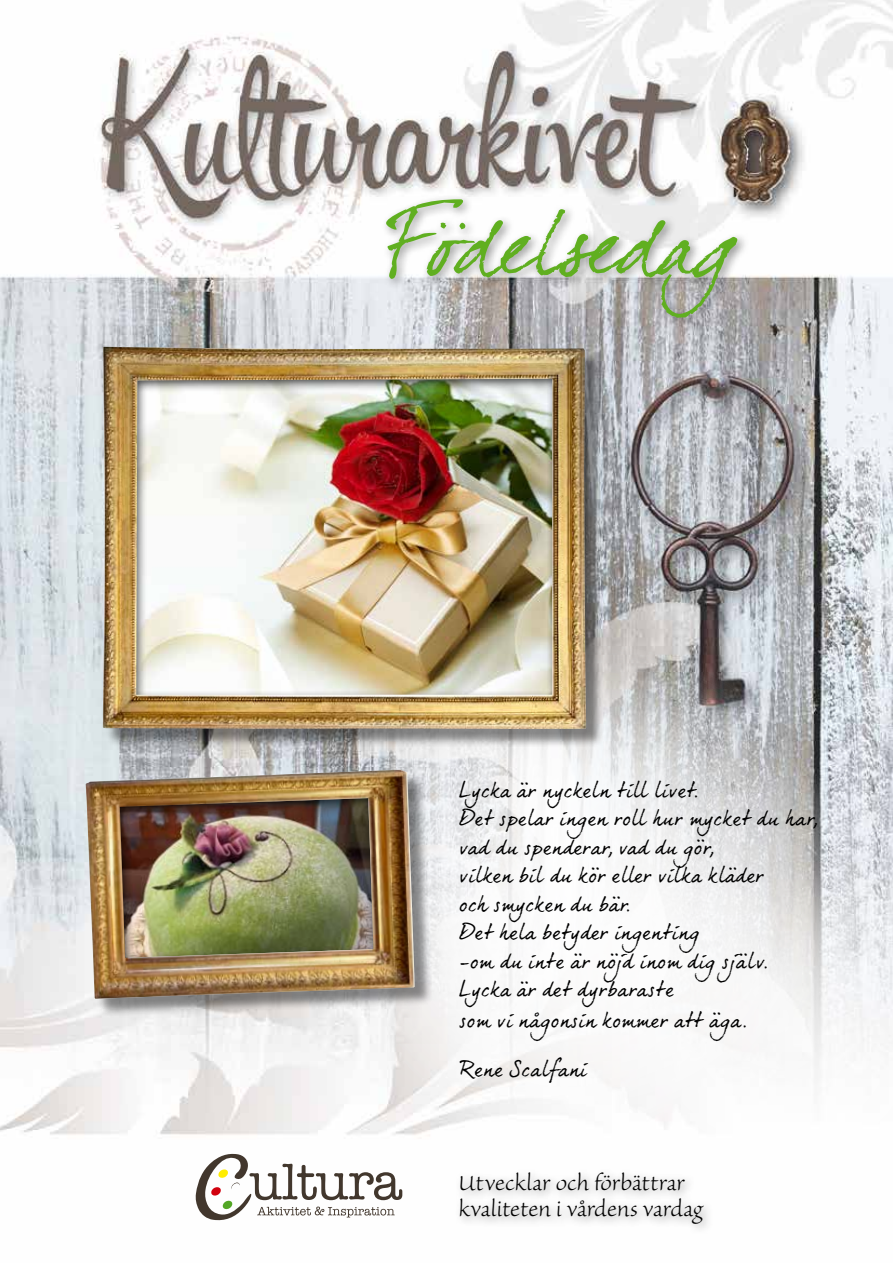
<style>
.page{position:relative;width:893px;height:1263px;background:#fff}
.page>*{position:absolute;margin:0;border:0;box-sizing:border-box;transform-origin:0 0}
.t1{font:85.5px "Dear Joefour";letter-spacing:-.07em;color:#60af20}
.t2{font:30px/28.8px "Dear Joe 4 smallface";color:#000}
.t3{font:300 27.15px/26px "Sanvito Pro";color:#000}
</style>
<div class="page">
<img style="left:0;top:0;width:893px;height:1197px">
<svg style="left:512px;top:757px;width:381px;height:440px"></svg>
<svg style="left:330px;top:636px;width:521px;height:522px"></svg>
<svg style="left:301px;top:648px;width:522px;height:521px"></svg>
<div style="left:105px;top:349px;width:500px;height:399px;background:#000;opacity:.45"></div>
<img style="left:103px;top:347px;width:483px;height:382px">
<div style="left:134px;top:379px;width:419px;height:316px;background:#000;opacity:.75"></div>
<div style="left:88px;top:772px;width:345px;height:245px;background:#000;opacity:.45"></div>
<img style="left:86px;top:770px;width:329px;height:229px">
<img style="left:118px;top:797px;width:256px;height:163px">
<div style="left:380px;top:193px;width:369px;height:136px;background:#000;opacity:.42"></div>
<svg style="left:195px;top:1153px;width:207px;height:68px"></svg>
<div style="left:455px;top:1166px;width:259px;height:70px;background:#000;opacity:.42"></div>
<h1 class="t1" style="left:388px;top:193px;width:351px">Födelsedag</h1>
<p class="t2" style="left:459px;top:772px;width:360px">Lycka är nyckeln till livet.<br>Det spelar ingen roll hur mycket du har, vad du spenderar, vad du gör,<br>vilken bil du kör eller vilka kläder<br>och smycken du bär.<br>Det hela betyder ingenting<br>-om du inte är nöjd inom dig själv.<br>Lycka är det dyrbaraste<br>som vi någonsin kommer att äga.</p>
<p class="t2" style="left:459px;top:1051px;width:129px">Rene Scalfani</p>
<p class="t3" style="left:459px;top:1170px;width:245px">Utvecklar och förbättrar kvaliteten i vårdens vardag</p>
</div>
